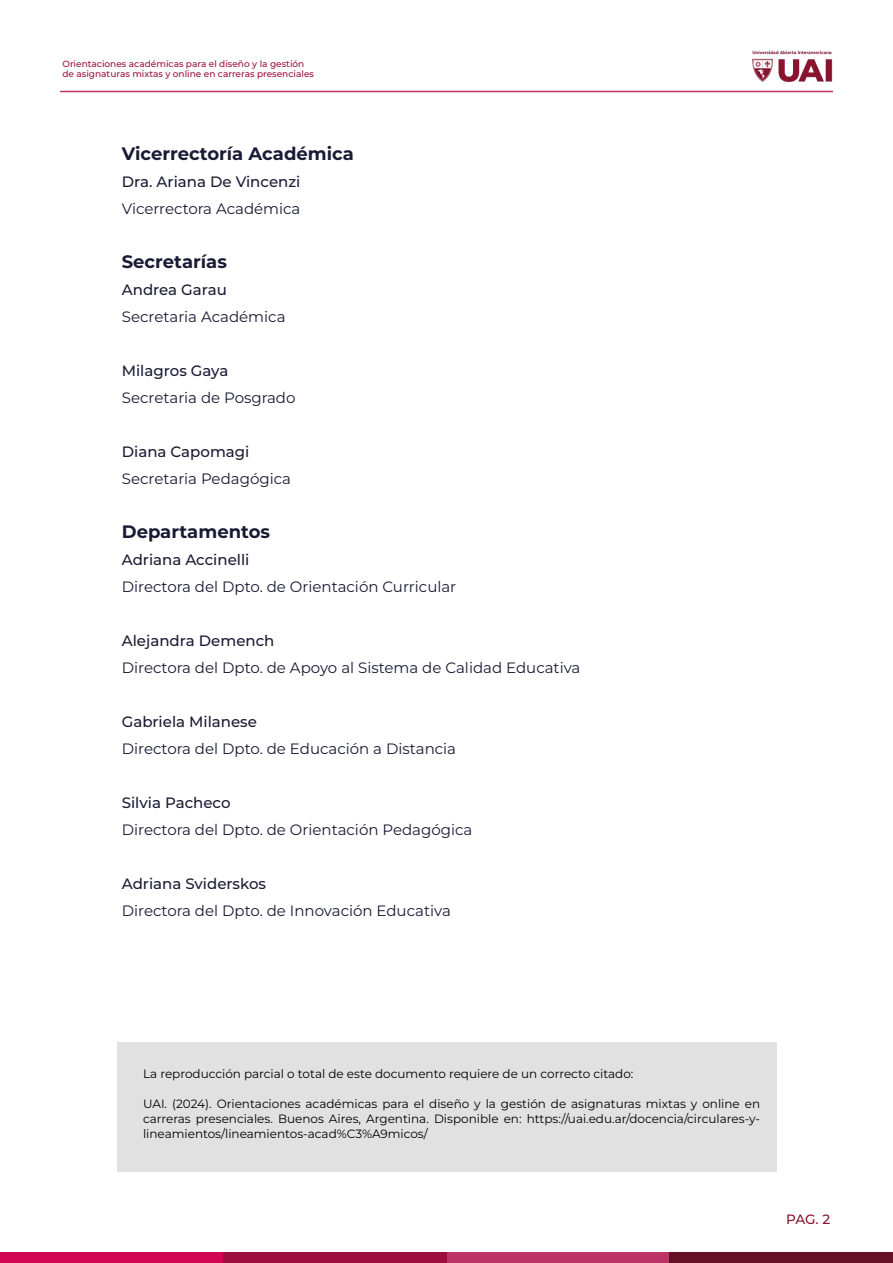
<style>
.page{position:relative;width:893px;height:1263px;background:#fff}
.page>*{position:absolute;margin:0;border:0;box-sizing:border-box;transform-origin:0 0}
.t1{font:700 18px "Montserrat";color:#191b34}
.t2{font:15px "Montserrat";color:#191b34}
.t3{font:500 15px "Montserrat";color:#191b34}
.t4{font:500 13.5px "Montserrat";color:#871430}
.t5{font:12px/15px "Montserrat";color:#000;text-align:justify}
.t6{font:500 9px/10.8px "Montserrat";color:#9d0f3e}
</style>
<div class="page">
<div style="left:0;top:1253px;width:223px;height:10px;background:#d30751"></div>
<div style="left:446px;top:1253px;width:224px;height:10px;background:#bc3465"></div>
<div style="left:223px;top:1253px;width:223px;height:10px;background:#9d0f3e"></div>
<div style="left:670px;top:1253px;width:223px;height:10px;background:#661125"></div>
<img style="left:752px;top:51px;width:81px;height:31px">
<hr style="left:60px;top:91px;width:773px;height:1px;background:#bc3465">
<div style="left:117px;top:1042px;width:659px;height:129px;background:#e1e1e2"></div>
<p class="t6" style="left:62px;top:58px;width:253px">Orientaciones académicas para el diseño y la gestión de asignaturas mixtas y online en carreras presenciales</p>
<p class="t1" style="left:122px;top:140px;width:234px">Vicerrectoría Académica</p>
<p class="t3" style="left:122px;top:171px;width:180px">Dra. Ariana De Vincenzi</p>
<p class="t2" style="left:122px;top:199px;width:180px">Vicerrectora Académica</p>
<p class="t1" style="left:122px;top:248px;width:107px">Secretarías</p>
<p class="t3" style="left:122px;top:279px;width:107px">Andrea Garau</p>
<p class="t2" style="left:122px;top:307px;width:165px">Secretaria Académica</p>
<p class="t3" style="left:122px;top:360px;width:108px">Milagros Gaya</p>
<p class="t2" style="left:122px;top:388px;width:175px">Secretaria de Posgrado</p>
<p class="t3" style="left:122px;top:441px;width:129px">Diana Capomagi</p>
<p class="t2" style="left:122px;top:469px;width:171px">Secretaria Pedagógica</p>
<p class="t1" style="left:122px;top:518px;width:150px">Departamentos</p>
<p class="t3" style="left:122px;top:549px;width:129px">Adriana Accinelli</p>
<p class="t2" style="left:122px;top:577px;width:336px">Directora del Dpto. de Orientación Curricular</p>
<p class="t3" style="left:122px;top:630px;width:154px">Alejandra Demench</p>
<p class="t2" style="left:122px;top:658px;width:460px">Directora del Dpto. de Apoyo al Sistema de Calidad Educativa</p>
<p class="t3" style="left:122px;top:711px;width:137px">Gabriela Milanese</p>
<p class="t2" style="left:122px;top:739px;width:336px">Directora del Dpto. de Educación a Distancia</p>
<p class="t3" style="left:122px;top:792px;width:110px">Silvia Pacheco</p>
<p class="t2" style="left:122px;top:820px;width:352px">Directora del Dpto. de Orientación Pedagógica</p>
<p class="t3" style="left:122px;top:873px;width:146px">Adriana Sviderskos</p>
<p class="t2" style="left:122px;top:901px;width:331px">Directora del Dpto. de Innovación Educativa</p>
<p class="t5" style="left:143px;top:1066px;width:492px">La reproducció n parcial o total de este documento requiere de un correcto citado:</p>
<p class="t5" style="left:143px;top:1096px;width:618px">UAI. (2024). Orientaciones académicas para el diseño y la gestión de asignaturas mixtas y online en carreras presenciales. Buenos Aires, Argentina. Disponible en: https://uai.edu.ar/docencia/circulares-y&shy;lineamientos/lineamientos-acad%C3%A9micos/</p>
<p class="t4" style="left:786px;top:1210px;width:45px">PAG. 2</p>
</div>
